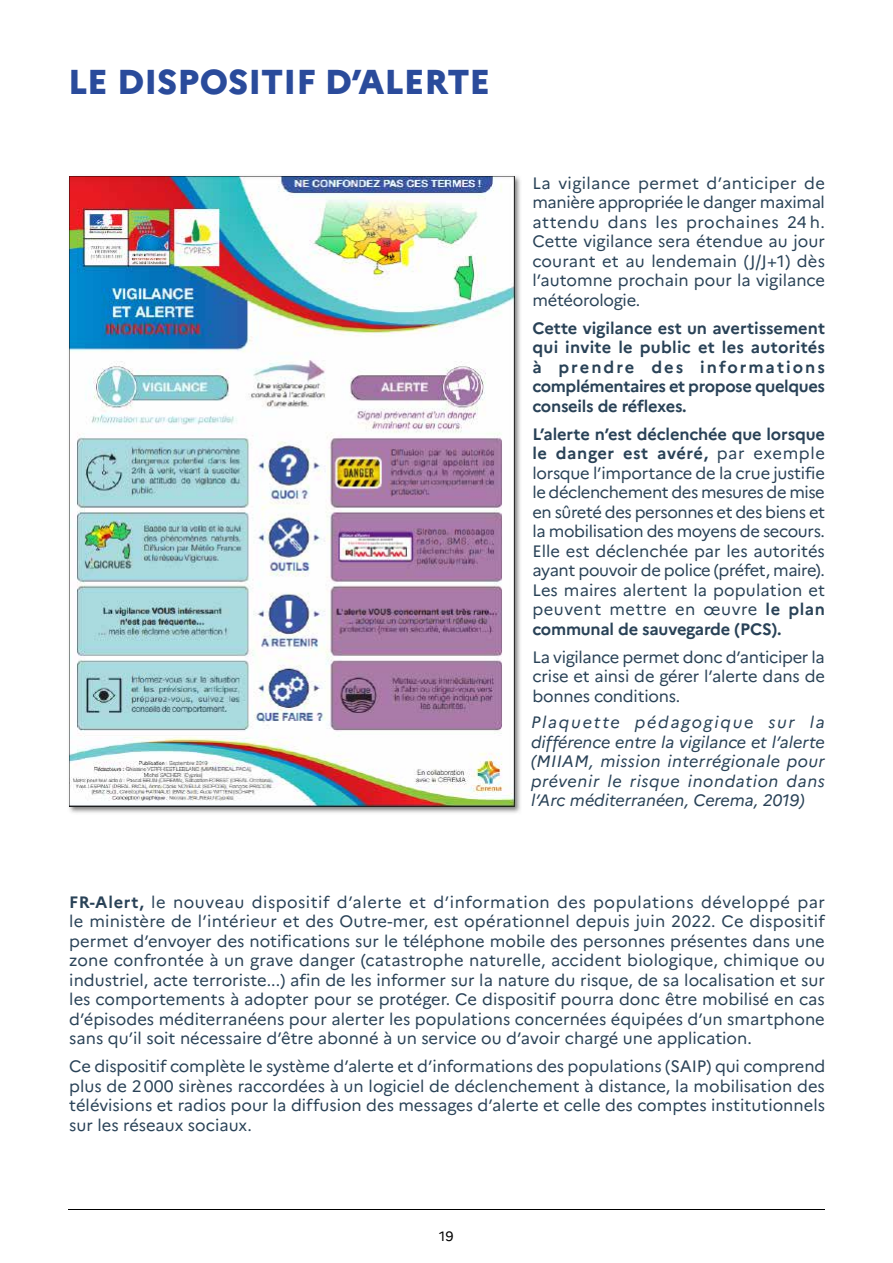
<style>
.page{position:relative;width:893px;height:1263px;background:#fff}
.page>*{position:absolute;margin:0;border:0;box-sizing:border-box;transform-origin:0 0}
.t1{font:800 34.5px "Marianne";color:#2a4b9b}
.t2{font:16.5px/19.5px "Marianne";color:#294257;text-align:justify}
.t3{font:italic 16.5px/19.5px "Marianne";color:#294257;text-align:justify}
.t4{font:700 16.5px/19.5px "Marianne";letter-spacing:-.02em;color:#294257;text-align:justify}
.t5{font:13.5px "Marianne";color:#000}
.s1{font-weight:700}
</style>
<div class="page">
<hr style="left:68px;top:1209px;width:757px;height:1px;background:#000">
<img style="left:69px;top:176px;width:452px;height:637px">
<img style="left:69px;top:176px;width:445px;height:631px">
<h2 class="t1" style="left:68px;top:61px;width:424px">LE DISPOSITIF D’ALERTE</h2>
<p class="t2" style="left:532px;top:173px;width:294px">La vigilance permet d’anticiper de manière appropriée le danger maximal attendu dans les prochaines 24 h.<br>Cette vigilance sera étendue au jour courant et au lendemain (J/J+1) dès l’automne prochain pour la vigilance météorologie.</p>
<p class="t4" style="left:532px;top:318px;width:294px">Cette vigilance est un avertissement qui invite le public et les autorités à prendre des informations complémentaires et propose quelques conseils de réflexes.</p>
<p class="t2" style="left:532px;top:424px;width:294px"><span class="s1">L’alerte n’est déclenchée que lorsque le danger est avéré,</span> par exemple lorsque l’importance de la crue justifie le déclenchement des mesures de mise en sûreté des personnes et des biens et la mobilisation des moyens de secours.<br>Elle est déclenchée par les autorités ayant pouvoir de police (préfet, maire).<br>Les maires alertent la population et peuvent mettre en œuvre <span class="s1">le plan communal de sauvegarde (PCS).</span></p>
<p class="t2" style="left:532px;top:647px;width:294px">La vigilance permet donc d’anticiper la crise et ainsi de gérer l’alerte dans de bonnes conditions.</p>
<p class="t3" style="left:531px;top:711px;width:295px">Plaquette pédagogique sur la différence entre la vigilance et l’alerte (MIIAM, mission interrégionale pour prévenir le risque inondation dans l’Arc méditerranéen, Cerema, 2019)</p>
<p class="t2" style="left:69px;top:892px;width:757px"><span class="s1">FR-Alert,</span> le nouveau dispositif d’alerte et d’information des populations développé par le ministère de l’intérieur et des Outre-mer, est opérationnel depuis juin 2022. Ce dispositif permet d’envoyer des notifications sur le téléphone mobile des personnes présentes dans une zone confrontée à un grave danger (catastrophe naturelle, accident biologique, chimique ou industriel, acte terroriste...) afin de les informer sur la nature du risque, de sa localisation et sur les comportements à adopter pour se protéger. Ce dispositif pourra donc être mobilisé en cas d’épisodes méditerranéens pour alerter les populations concernées équipées d’un smartphone sans qu’il soit nécessaire d’être abonné à un service ou d’avoir chargé une application.</p>
<p class="t2" style="left:69px;top:1056px;width:758px">Ce dispositif complète le système d’alerte et d’informations des populations (SAIP) qui comprend plus de 2 000 sirènes raccordées à un logiciel de déclenchement à distance, la mobilisation des télévisions et radios pour la diffusion des messages d’alerte et celle des comptes institutionnels sur les réseaux sociaux.</p>
<p class="t5" style="left:439px;top:1228px;width:16px">19</p>
</div>
